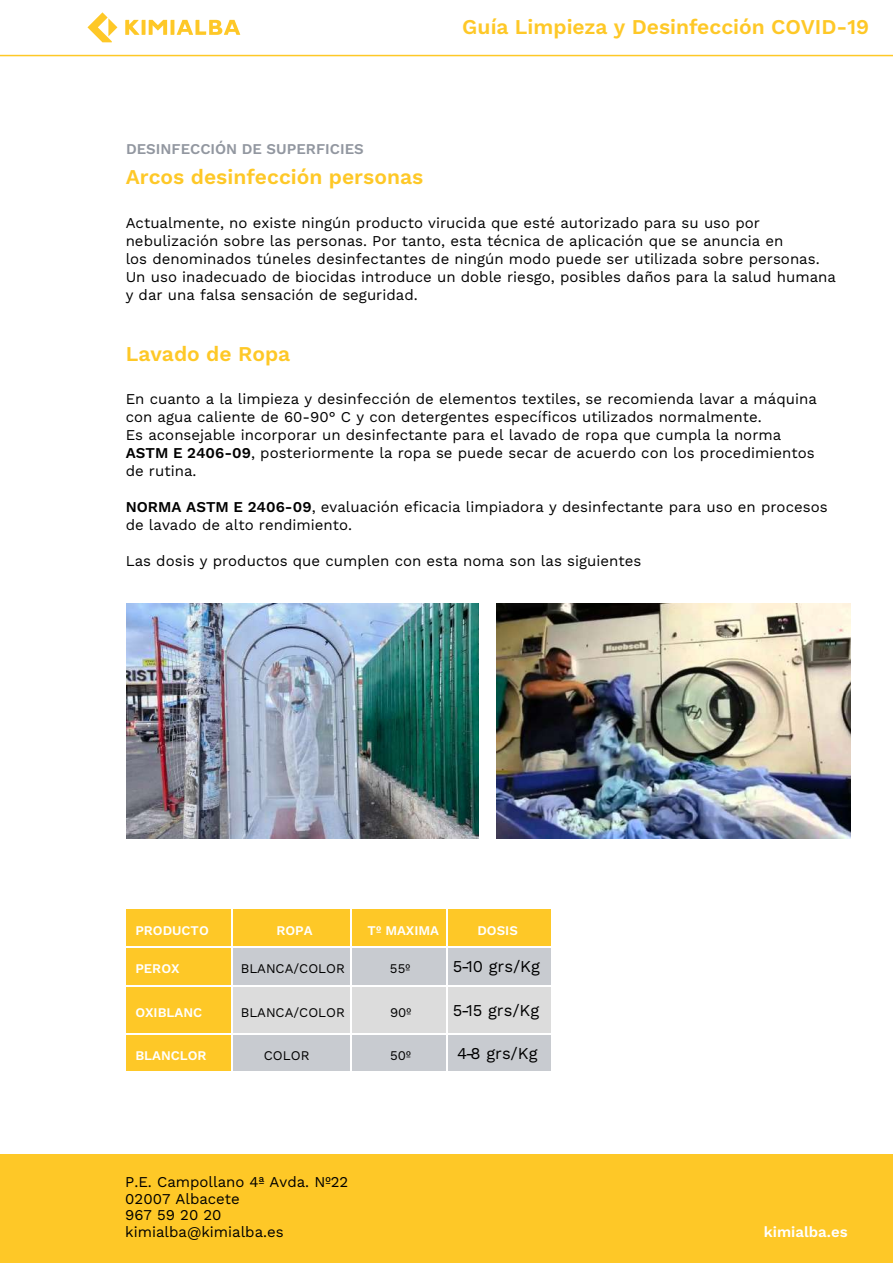
<style>
.page{position:relative;width:893px;height:1263px;background:#fff}
.page>*{position:absolute;margin:0;border:0;box-sizing:border-box;transform-origin:0 0}
.t1{font:600 21px "Work Sans";color:#fec827}
.t2{font:16.5px "Work Sans";color:#000}
.t3{font:15px/18px "Work Sans";color:#000}
.t4{font:600 15px "Work Sans";color:#9297a0}
.t5{font:600 15px "Work Sans";color:#fff}
.t6{font:600 13.2px "Work Sans";color:#fff}
.t7{font:13.2px "Work Sans";color:#000}
.s1{font-weight:600}
</style>
<div class="page">
<hr style="left:0;top:55px;width:893px;height:1px;background:#fec827">
<div style="left:0;top:1154px;width:893px;height:109px;background:#fec827"></div>
<svg style="left:125px;top:20px;width:115px;height:15px"></svg>
<svg style="left:87px;top:12px;width:30px;height:30px"></svg>
<div style="left:124px;top:907px;width:108px;height:40px;background:#fec827"></div>
<div style="left:232px;top:907px;width:119px;height:40px;background:#fec827"></div>
<div style="left:351px;top:907px;width:96px;height:40px;background:#fec827"></div>
<div style="left:447px;top:907px;width:104px;height:40px;background:#fec827"></div>
<div style="left:124px;top:947px;width:108px;height:39px;background:#fec827"></div>
<div style="left:232px;top:947px;width:119px;height:39px;background:#c8cbd0"></div>
<div style="left:351px;top:947px;width:96px;height:39px;background:#c8cbd0"></div>
<div style="left:447px;top:947px;width:104px;height:39px;background:#c8cbd0"></div>
<div style="left:124px;top:986px;width:108px;height:47px;background:#fec827"></div>
<div style="left:232px;top:986px;width:119px;height:47px;background:#dcdcdc"></div>
<div style="left:351px;top:986px;width:96px;height:47px;background:#dcdcdc"></div>
<div style="left:447px;top:986px;width:104px;height:47px;background:#dcdcdc"></div>
<div style="left:124px;top:1033px;width:108px;height:40px;background:#fec827"></div>
<div style="left:232px;top:1033px;width:119px;height:40px;background:#c8cbd0"></div>
<div style="left:351px;top:1033px;width:96px;height:40px;background:#c8cbd0"></div>
<div style="left:447px;top:1033px;width:104px;height:40px;background:#c8cbd0"></div>
<hr style="left:124px;top:907px;width:2px;height:164px;background:#fff">
<hr style="left:231px;top:909px;width:2px;height:162px;background:#fff">
<hr style="left:350px;top:909px;width:2px;height:162px;background:#fff">
<hr style="left:447px;top:909px;width:1px;height:162px;background:#fff">
<hr style="left:124px;top:907px;width:434px;height:2px;background:#fff">
<hr style="left:126px;top:946px;width:431px;height:2px;background:#fff">
<hr style="left:126px;top:985px;width:431px;height:2px;background:#fff">
<hr style="left:126px;top:1033px;width:431px;height:1px;background:#fff">
<hr style="left:124px;top:1071px;width:434px;height:2px;background:#fff">
<img style="left:126px;top:603px;width:353px;height:235px">
<img style="left:497px;top:603px;width:353px;height:235px">
<p class="t4" style="left:126px;top:138px;width:239px">DESINFECCIÓN DE SUPERFICIES</p>
<h1 class="t1" style="left:462px;top:11px;width:409px">Guía Limpieza y Desinfección COVID-19</h1>
<h1 class="t1" style="left:126px;top:161px;width:299px">Arcos desinfección personas</h1>
<p class="t3" style="left:126px;top:213px;width:712px">Actualmente, no existe ningún producto virucida que esté autorizado para su uso por nebulización sobre las personas. Por tanto, esta técnica de aplicación que se anuncia en<br>los denominados túneles desinfectantes de ningún modo puede ser utilizada sobre personas.<br>Un uso inadecuado de biocidas introduce un doble riesgo, posibles daños para la salud humana y dar una falsa sensación de seguridad.</p>
<h1 class="t1" style="left:126px;top:338px;width:166px">Lavado de Ropa</h1>
<p class="t3" style="left:126px;top:390px;width:693px">En cuanto a la limpieza y desinfección de elementos textiles, se recomienda lavar a máquina con agua caliente de 60-90° C y con detergentes específicos utilizados normalmente.<br>Es aconsejable incorporar un desinfectante para el lavado de ropa que cumpla la norma <span class="s1">ASTM E 2406-09</span>, posteriormente la ropa se puede secar de acuerdo con los procedimientos de rutina.</p>
<p class="t3" style="left:126px;top:498px;width:703px"><span class="s1">NORMA ASTM E 2406-09</span>, evaluación eficacia limpiadora y desinfectante para uso en procesos de lavado de alto rendimiento.</p>
<p class="t3" style="left:126px;top:552px;width:517px">Las dosis y productos que cumplen con esta noma son las siguientes</p>
<p class="t6" style="left:135px;top:920px;width:75px">PRODUCTO</p>
<p class="t6" style="left:276px;top:920px;width:38px">ROPA</p>
<p class="t6" style="left:368px;top:920px;width:73px">Tº MAXIMA</p>
<p class="t6" style="left:477px;top:920px;width:42px">DOSIS</p>
<p class="t6" style="left:135px;top:959px;width:46px">PEROX</p>
<p class="t7" style="left:241px;top:959px;width:106px">BLANCA/COLOR</p>
<p class="t7" style="left:390px;top:959px;width:22px">55º</p>
<p class="t2" style="left:453px;top:954px;width:88px">5-10 grs/Kg</p>
<p class="t6" style="left:135px;top:1002px;width:68px">OXIBLANC</p>
<p class="t7" style="left:241px;top:1002px;width:106px">BLANCA/COLOR</p>
<p class="t7" style="left:390px;top:1002px;width:23px">90º</p>
<p class="t2" style="left:453px;top:997px;width:88px">5-15 grs/Kg</p>
<p class="t6" style="left:135px;top:1045px;width:73px">BLANCLOR</p>
<p class="t7" style="left:264px;top:1045px;width:47px">COLOR</p>
<p class="t7" style="left:390px;top:1045px;width:22px">50º</p>
<p class="t2" style="left:457px;top:1040px;width:82px">4-8 grs/Kg</p>
<p class="t3" style="left:125px;top:1173px;width:224px;line-height:16.5px">P.E. Campollano 4ª Avda. Nº22<br>02007 Albacete<br>967 59 20 20 kimialba@kimialba.es</p>
<p class="t5" style="left:764px;top:1220px;width:85px">kimialba.es</p>
</div>
